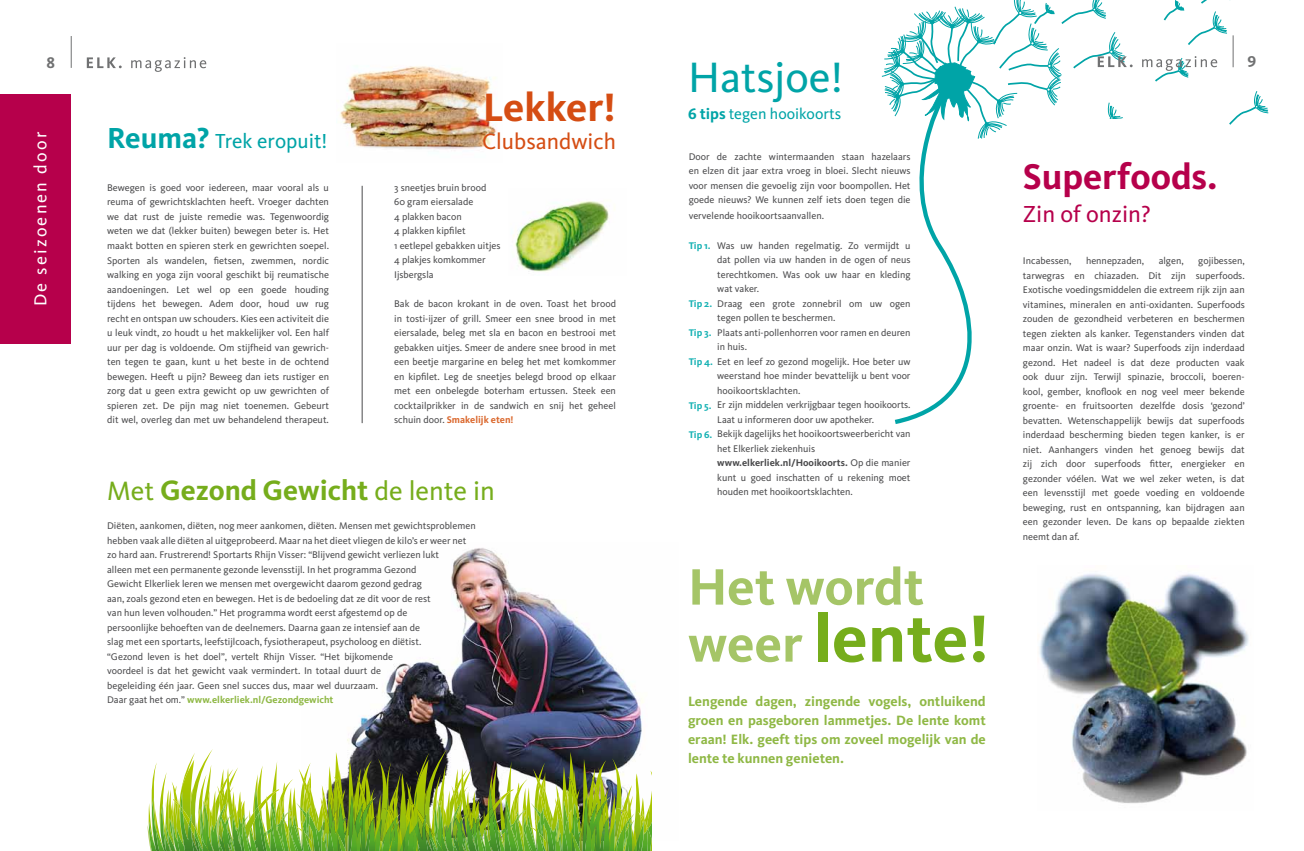
<style>
.page{position:relative;width:1304px;height:851px;background:#fff}
.page>*{position:absolute;margin:0;border:0;box-sizing:border-box;transform-origin:0 0}
.t1{font:700 69px "Kievit OT";color:#76ad1c}
.t2{font:700 53px "Kievit OT";color:#a5c567}
.t3{font:44px "Kievit OT";color:#00a4a7}
.t4{font:700 41px "Kievit OT";color:#d54d13}
.t5{font:700 37px "Kievit OT";color:#b6004b}
.t6{font:700 29px "Kievit OT";color:#76ad1c}
.t7{font:24px "Kievit OT";color:#b6004b}
.t8{font:23px "Kievit OT";color:#d54d13}
.t9{font:21px "Kievit OT";color:#00a4a7}
.t10{font:18px "Kievit OT";letter-spacing:.12em;color:#fff}
.t11{font:700 16px "Kievit OT";color:#707172}
.t12{font:15.8px "Kievit OT";color:#00a4a7}
.t13{font:700 14px/19px "Kievit OT";color:#8fb845;text-align:justify}
.t14{font:10px/14.5px "Kievit OT";color:#4b4b4d;text-align:justify}
.t15{font:700 10px "Kievit OT";letter-spacing:-.015em;color:#18b2b4}
.s1{font-weight:700}
.s2{font-weight:700;color:#db692f}
.s3{font-weight:700;font-size:30px}
.s4{font-weight:700;color:#18b2b4}
.s5{font-weight:400;font-size:27.5px}
.s6{font-weight:700;color:#8fb845}
.s7{font-size:53px;color:#a5c567}
</style>
<div class="page">
<img style="left:513px;top:201px;width:97px;height:71px">
<img style="left:340px;top:66px;width:157px;height:84px">
<img style="left:1039px;top:574px;width:210px;height:230px">
<img style="left:347px;top:548px;width:296px;height:200px">
<svg style="left:882px;top:0;width:387px;height:424px"></svg>
<svg style="left:87px;top:57px;width:119px;height:15px"></svg>
<hr style="left:71px;top:36px;width:1px;height:32px;background:#707172">
<div style="left:0;top:94px;width:71px;height:250px;background:#b6004b"></div>
<img style="left:147px;top:748px;width:505px;height:103px">
<hr style="left:362px;top:186px;width:1px;height:237px;background:#4b4b4d">
<div style="left:1079px;top:119px;width:55px;height:63px;background:#fff"></div>
<h3 class="t11" style="left:47px;top:53px;width:10px">8</h3>
<h3 class="t11" style="left:1248px;top:50px;width:10px">9</h3>
<h3 class="t3" style="left:688px;top:53px;width:157px">Hatsjoe!</h3>
<h3 class="t12" style="left:688px;top:105px;width:155px"><span class="s1">6 tips</span> tegen hooikoorts</h3>
<p class="t14" style="left:689px;top:149px;width:223px">Door de zachte wintermaanden staan hazelaars en elzen dit jaar extra vroeg in bloei. Slecht nieuws voor mensen die gevoelig zijn voor boompollen. Het goede nieuws? We kunnen zelf iets doen tegen die vervelende hooikoortsaanvallen.</p>
<p class="t15" style="left:689px;top:240px;width:24px">Tip 1.</p>
<h3 class="t4" style="left:483px;top:83px;width:135px">Lekker!</h3>
<h3 class="t8" style="left:482px;top:128px;width:135px">Clubsandwich</h3>
<p class="t14" style="left:394px;top:180px;width:108px;text-align:left">3 sneetjes bruin brood<br>60 gram eiersalade<br>4 plakken bacon<br>4 plakken kipfilet<br>1 eetlepel gebakken uitjes<br>4 plakjes komkommer<br>Ijsbergsla</p>
<p class="t14" style="left:394px;top:296px;width:223px">Bak de bacon krokant in de oven. Toast het brood in tosti-ijzer of grill. Smeer een snee brood in met eiersalade, beleg met sla en bacon en bestrooi met gebakken uitjes. Smeer de andere snee brood in met een beetje margarine en beleg het met komkommer en kipfilet. Leg de sneetjes belegd brood op elkaar met een onbelegde boterham ertussen. Steek een cocktailprikker in de sandwich en snij het geheel schuin door. <span class="s2">Smakelijk eten!</span></p>
<h3 class="t9" style="left:107px;top:129px;width:222px"><span class="s3">Reuma?</span> Trek eropuit!</h3>
<p class="t14" style="left:107px;top:180px;width:223px">Bewegen is goed voor iedereen, maar vooral als u reuma of gewrichtsklachten heeft. Vroeger dachten we dat rust de juiste remedie was. Tegenwoordig weten we dat (lekker buiten) bewegen beter is. Het maakt botten en spieren sterk en gewrichten soepel.<br>Sporten als wandelen, fietsen, zwemmen, nordic walking en yoga zijn vooral geschikt bij reumatische aandoeningen. Let wel op een goede houding tijdens het bewegen. Adem door, houd uw rug recht en ontspan uw schouders. Kies een activiteit die u leuk vindt, zo houdt u het makkelijker vol. Een half uur per dag is voldoende. Om stijfheid van gewrich&shy;ten tegen te gaan, kunt u het beste in de ochtend bewegen. Heeft u pijn? Beweeg dan iets rustiger en zorg dat u geen extra gewicht op uw gewrichten of spieren zet. De pijn mag niet toenemen. Gebeurt dit wel, overleg dan met uw behandelend therapeut.</p>
<h3 class="t10" style="left:31px;top:306px;width:175px;rotate:-90deg">De seizoenen door</h3>
<h3 class="t5" style="left:1023px;top:155px;width:196px">Superfoods.</h3>
<h3 class="t7" style="left:1023px;top:200px;width:129px">Zin of onzin?</h3>
<p class="t14" style="left:1023px;top:254px;width:50px">Incabessen,</p>
<p class="t14" style="left:1086px;top:254px;width:60px">hennepzaden,</p>
<p class="t14" style="left:1159px;top:254px;width:26px">algen,</p>
<p class="t14" style="left:717px;top:238px;width:195px;text-align:left">Was uw handen regelmatig. Zo vermijdt u dat pollen via uw handen in de ogen of neus terechtkomen. Was ook uw haar en kleding wat vaker.<br>Draag een grote zonnebril om uw ogen tegen pollen te beschermen.<br>Plaats anti-pollenhorren voor ramen en deuren in huis.</p>
<p class="t14" style="left:717px;top:368px;width:195px;text-align:left">weerstand hoe minder bevattelijk u bent voor hooikoortsklachten.<br>Er zijn middelen verkrijgbaar tegen hooikoorts.<br>Laat u informeren door uw apotheker.<br>Bekijk dagelijks het hooikoortsweerbericht van het Elkerliek ziekenhuis <span class="s1">www.elkerliek.nl/Hooikoorts.</span> Op die manier kunt u goed inschatten of u rekening moet houden met hooikoortsklachten.</p>
<p class="t14" style="left:1023px;top:254px;width:223px;text-indent:175px">gojibessen, tarwegras en chiazaden. Dit zijn superfoods.<br>Exotische voedingsmiddelen die extreem rijk zijn aan vitamines, mineralen en anti-oxidanten. Superfoods zouden de gezondheid verbeteren en beschermen tegen ziekten als kanker. Tegenstanders vinden dat maar onzin. Wat is waar? Superfoods zijn inderdaad gezond. Het nadeel is dat deze producten vaak ook duur zijn. Terwijl spinazie, broccoli, boeren&shy;kool, gember, knoflook en nog veel meer bekende groente- en fruitsoorten dezelfde dosis ‘gezond’ bevatten. Wetenschappelijk bewijs dat superfoods inderdaad bescherming bieden tegen kanker, is er niet. Aanhangers vinden het genoeg bewijs dat zij zich door superfoods fitter, energieker en gezonder vóélen. Wat we wel zeker weten, is dat een levensstijl met goede voeding en voldoende beweging, rust en ontspanning, kan bijdragen aan een gezonder leven. De kans op bepaalde ziekten neemt dan af.</p>
<p class="t15" style="left:689px;top:298px;width:25px">Tip 2.</p>
<p class="t15" style="left:689px;top:327px;width:24px">Tip 3.</p>
<p class="t14" style="left:689px;top:354px;width:223px"><span class="s4">Tip 4.</span> Eet en leef zo gezond mogelijk. Hoe beter uw</p>
<p class="t15" style="left:689px;top:399px;width:24px">Tip 5.</p>
<p class="t15" style="left:689px;top:428px;width:25px">Tip 6.</p>
<h3 class="t6" style="left:107px;top:473px;width:389px"><span class="s5">Met</span> Gezond Gewicht <span class="s5">de lente in</span></h3>
<p class="t14" style="left:107px;top:518px;width:370px;text-align:left">Diëten, aankomen, diëten, nog meer aankomen, diëten. Mensen met gewichtsproblemen hebben vaak alle diëten al uitgeprobeerd. Maar na het dieet vliegen de kilo’s er weer net zo hard aan. Frustrerend! Sportarts Rhijn Visser: “Blijvend gewicht verliezen lukt<br>alleen met een permanente gezonde levensstijl. In het programma Gezond<br>Gewicht Elkerliek leren we mensen met overgewicht daarom gezond gedrag<br>aan, zoals gezond eten en bewegen. Het is de bedoeling dat ze dit voor de rest<br>van hun leven volhouden.” Het programma wordt eerst afgestemd op de<br>persoonlijke behoeften van de deelnemers. Daarna gaan ze intensief aan de<br>slag met een sportarts, leefstijlcoach, fysiotherapeut, psycholoog en diëtist.<br>“Gezond leven is het doel”, vertelt Rhijn Visser. “Het bijkomende<br>voordeel is dat het gewicht vaak vermindert. In totaal duurt de<br>begeleiding één jaar. Geen snel succes dus, maar wel duurzaam.<br>Daar gaat het om.” <span class="s6">www.elkerliek.nl/Gezondgewicht</span></p>
<h2 class="t2" style="left:688px;top:556px;width:238px">Het wordt</h2>
<h1 class="t1" style="left:688px;top:598px;width:303px"><span class="s7">weer</span> lente!</h1>
<h3 class="t13" style="left:688px;top:691px;width:299px">Lengende dagen, zingende vogels, ontluikend groen en pasgeboren lammetjes. De lente komt eraan! Elk. geeft tips om zoveel mogelijk van de lente te kunnen genieten.</h3>
</div>
